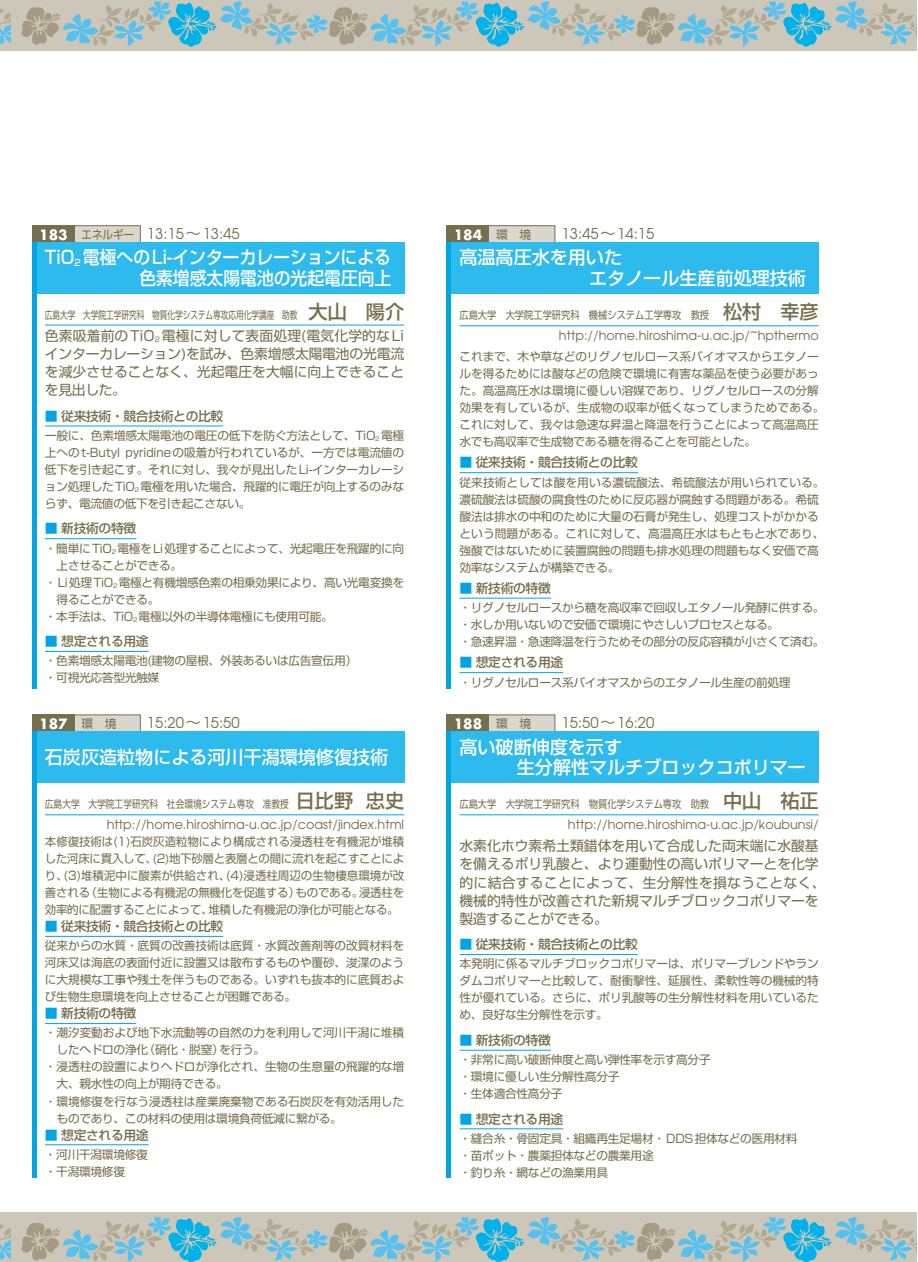
<style>
.page{position:relative;width:918px;height:1262px;background:#fff}
.page>*{position:absolute;margin:0;border:0;box-sizing:border-box;transform-origin:0 0}
.t1{font:500 18.15px/20.2px "Shin Go";color:#fff}
.t2{font:500 18.15px/20.2px "Shin Go";color:#fff;text-align:right;scale:.93 1}
.t3{font:14.85px "Avant Garde";color:#756f4d}
.t4{font:13.8px/18px "Shin Go";color:#756f4d;text-align:justify}
.t5{font:700 13.8px "Futura";color:#fff}
.t6{font:12.75px "Avant Garde";color:#756f4d}
.t7{font:500 12.75px "Shin Go";letter-spacing:-.025em;color:#756f4d}
.t8{font:11.7px/17px "Shin Go";letter-spacing:-.025em;color:#756f4d}
.t9{font:11.7px "Shin Go";letter-spacing:-.025em;color:#756f4d;scale:.9 1}
.t10{font:10.65px "Shin Go";color:#756f4d;scale:.87 1}
.t11{font:10.65px "Shin Go";color:#756f4d;scale:.72 1}
.t12{font:10.65px "Shin Go";color:#756f4d;scale:.82 1}
.s1{font-family:"Shin Go"}
.s2{font-family:"Futura";font-weight:700;font-size:13.8px;color:#fff}
.s3{font-weight:500;font-size:19.2px}
.s4{color:#00a5e5}
.s5{font-family:"Shin Go";font-weight:400;font-size:11.7px;color:#756f4d}
</style>
<div class="page">
<div style="left:11px;top:0;width:906px;height:51px;background:#cdc7b9"></div>
<svg style="left:21px;top:1px;width:896px;height:46px"></svg>
<div style="left:0;top:0;width:11px;height:51px;background:#cdc7b9"></div>
<svg style="left:0;top:9px;width:11px;height:36px"></svg>
<div style="left:11px;top:1212px;width:906px;height:49px;background:#cdc7b9"></div>
<svg style="left:21px;top:1216px;width:896px;height:45px"></svg>
<div style="left:0;top:1212px;width:11px;height:49px;background:#cdc7b9"></div>
<svg style="left:0;top:1224px;width:11px;height:36px"></svg>
<div style="left:73px;top:715px;width:67px;height:20px;background:#dcd6cc"></div>
<div style="left:32px;top:714px;width:43px;height:22px;background:#756f4d"></div>
<div style="left:32px;top:731px;width:372px;height:51px;background:#2dbaec"></div>
<hr style="left:45px;top:814px;width:359px;height:1px;background:#00a5e5">
<hr style="left:45px;top:936px;width:178px;height:1px;background:#00a5e5">
<hr style="left:45px;top:1023px;width:91px;height:1px;background:#00a5e5">
<hr style="left:45px;top:1144px;width:104px;height:1px;background:#00a5e5">
<hr style="left:32px;top:731px;width:4px;height:447px;background:#00a5e5">
<div style="left:73px;top:226px;width:67px;height:20px;background:#dcd6cc"></div>
<div style="left:73px;top:225px;width:68px;height:22px;border:1px solid #756f4d"></div>
<div style="left:32px;top:225px;width:43px;height:22px;background:#756f4d"></div>
<div style="left:32px;top:242px;width:372px;height:51px;background:#2dbaec"></div>
<hr style="left:45px;top:325px;width:359px;height:1px;background:#00a5e5">
<hr style="left:45px;top:426px;width:178px;height:1px;background:#00a5e5">
<hr style="left:45px;top:538px;width:91px;height:1px;background:#00a5e5">
<hr style="left:45px;top:651px;width:104px;height:1px;background:#00a5e5">
<hr style="left:32px;top:242px;width:4px;height:447px;background:#00a5e5">
<div style="left:488px;top:715px;width:67px;height:20px;background:#dcd6cc"></div>
<div style="left:447px;top:714px;width:42px;height:22px;background:#756f4d"></div>
<div style="left:447px;top:731px;width:372px;height:51px;background:#2dbaec"></div>
<hr style="left:460px;top:814px;width:359px;height:1px;background:#00a5e5">
<hr style="left:460px;top:954px;width:178px;height:1px;background:#00a5e5">
<hr style="left:460px;top:1050px;width:91px;height:1px;background:#00a5e5">
<hr style="left:460px;top:1128px;width:103px;height:1px;background:#00a5e5">
<hr style="left:447px;top:731px;width:4px;height:447px;background:#00a5e5">
<div style="left:488px;top:226px;width:67px;height:20px;background:#dcd6cc"></div>
<div style="left:487px;top:225px;width:68px;height:22px;border:1px solid #756f4d"></div>
<div style="left:447px;top:225px;width:42px;height:22px;background:#756f4d"></div>
<div style="left:447px;top:242px;width:372px;height:51px;background:#2dbaec"></div>
<hr style="left:460px;top:325px;width:359px;height:1px;background:#00a5e5">
<hr style="left:460px;top:472px;width:178px;height:1px;background:#00a5e5">
<hr style="left:460px;top:598px;width:91px;height:1px;background:#00a5e5">
<hr style="left:460px;top:672px;width:103px;height:1px;background:#00a5e5">
<hr style="left:447px;top:242px;width:4px;height:447px;background:#00a5e5">
<p class="t3" style="left:147px;top:228px;width:94px">13:15<span class="s1">～</span>13:45</p>
<p class="t3" style="left:562px;top:228px;width:94px">13:45<span class="s1">～</span>14:15</p>
<p class="t9" style="left:39px;top:230px;width:107px"><span class="s2">183</span> エネルギー</p>
<h1 class="t2" style="left:45px;top:249px;width:374px">TiO<sub>2</sub> 電極へのLi-インターカレーションによる色素増感太陽電池の光起電圧向上</h1>
<p class="t11" style="left:45px;top:310px;width:501px">広島大学　大学院工学研究科　物質化学システム専攻応用化学講座　助教 <span class="s3">大山　陽介</span></p>
<p class="t4" style="left:45px;top:328px;width:361px">色素吸着前のTiO<sub>2</sub> 電極に対して表面処理(電気化学的なLiインターカレーション)を試み、色素増感太陽電池の光電流を減少させることなく、光起電圧を大幅に向上できることを見出した。</p>
<p class="t7" style="left:45px;top:411px;width:180px"><span class="s4">■</span> 従来技術・競合技術との比較</p>
<p class="t8" style="left:45px;top:428px;width:361px;text-align:justify">一般に、色素増感太陽電池の電圧の低下を防ぐ方法として、TiO<sub>2</sub> 電極上へのt-Butyl pyridineの吸着が行われているが、一方では電流値の低下を引き起こす。それに対し、我々が見出したLi-インターカレーション処理したTiO<sub>2</sub> 電極を用いた場合、飛躍的に電圧が向上するのみならず、電流値の低下を引き起こさない。</p>
<p class="t7" style="left:45px;top:524px;width:93px"><span class="s4">■</span> 新技術の特徴</p>
<p class="t8" style="left:45px;top:541px;width:361px">・簡単にTiO<sub>2</sub> 電極をLi処理することによって、光起電圧を飛躍的に向</p>
<p class="t8" style="left:57px;top:558px;width:127px">上させることができる。</p>
<p class="t8" style="left:45px;top:575px;width:361px">・Li処理TiO<sub>2</sub> 電極と有機増感色素の相乗効果により、高い光電変換を</p>
<p class="t8" style="left:57px;top:592px;width:104px">得ることができる。</p>
<p class="t8" style="left:45px;top:609px;width:289px">・本手法は、TiO<sub>2</sub> 電極以外の半導体電極にも使用可能。</p>
<p class="t7" style="left:45px;top:636px;width:105px"><span class="s4">■</span> 想定される用途</p>
<p class="t8" style="left:45px;top:653px;width:314px">・色素増感太陽電池(建物の屋根、外装あるいは広告宣伝用）・可視光応答型光触媒</p>
<p class="t5" style="left:454px;top:228px;width:79px">184 <span class="s5">環　境</span></p>
<h1 class="t1" style="left:589px;top:249px;width:218px;text-indent:-130px">高温高圧水を用いた<br>エタノール生産前処理技術</h1>
<p class="t10" style="left:459px;top:310px;width:414px">広島大学　大学院工学研究科　機械システム工学専攻　教授 <span class="s3">松村　幸彦</span></p>
<p class="t6" style="left:559px;top:330px;width:261px">http://home.hiroshima-u.ac.jp/~hpthermo</p>
<p class="t8" style="left:459px;top:349px;width:367px">これまで、木や草などのリグノセルロース系バイオマスからエタノールを得るためには酸などの危険で環境に有害な薬品を使う必要があった。高温高圧水は環境に優しい溶媒であり、リグノセルロースの分解効果を有しているが、生成物の収率が低くなってしまうためである。これに対して、我々は急速な昇温と降温を行うことによって高温高圧水でも高収率で生成物である糖を得ることを可能とした。</p>
<p class="t7" style="left:459px;top:458px;width:180px"><span class="s4">■</span> 従来技術・競合技術との比較</p>
<p class="t8" style="left:459px;top:475px;width:367px">従来技術としては酸を用いる濃硫酸法、希硫酸法が用いられている。濃硫酸法は硫酸の腐食性のために反応器が腐蝕する問題がある。希硫酸法は排水の中和のために大量の石膏が発生し、処理コストがかかるという問題がある。これに対して、高温高圧水はもともと水であり、強酸ではないために装置腐蝕の問題も排水処理の問題もなく安価で高効率なシステムが構築できる。</p>
<p class="t7" style="left:459px;top:583px;width:93px"><span class="s4">■</span> 新技術の特徴</p>
<p class="t8" style="left:459px;top:600px;width:367px">・リグノセルロースから糖を高収率で回収しエタノール発酵に供する。・水しか用いないので安価で環境にやさしいプロセスとなる。<br>・急速昇温・急速降温を行うためその部分の反応容積が小さくて済む。</p>
<p class="t7" style="left:459px;top:658px;width:105px"><span class="s4">■</span> 想定される用途</p>
<p class="t8" style="left:459px;top:675px;width:333px">・リグノセルロース系バイオマスからのエタノール生産の前処理</p>
<p class="t3" style="left:147px;top:717px;width:94px">15:20<span class="s1">～</span>15:50</p>
<p class="t3" style="left:562px;top:717px;width:94px">15:50<span class="s1">～</span>16:20</p>
<p class="t5" style="left:39px;top:717px;width:79px">187 <span class="s5">環　境</span></p>
<h1 class="t1" style="left:45px;top:749px;width:345px">石炭灰造粒物による河川干潟環境修復技術</h1>
<p class="t12" style="left:45px;top:799px;width:440px">広島大学　大学院工学研究科　社会環境システム専攻　准教授 <span class="s3">日比野 忠史</span></p>
<p class="t6" style="left:107px;top:819px;width:299px">http://home.hiroshima-u.ac.jp/coast/jindex.html</p>
<p class="t8" style="left:45px;top:834px;width:361px;text-align:justify">本修復技術は(1)石炭灰造粒物により構成される浸透柱を有機泥が堆積した河床に貫入して、(2)地下砂層と表層との間に流れを起こすことにより、(3)堆積泥中に酸素が供給され、(4)浸透柱周辺の生物棲息環境が改善される（生物による有機泥の無機化を促進する）ものである。浸透柱を効率的に配置することによって、堆積した有機泥の浄化が可能となる。</p>
<p class="t7" style="left:45px;top:921px;width:180px"><span class="s4">■</span> 従来技術・競合技術との比較</p>
<p class="t8" style="left:45px;top:938px;width:361px;text-align:justify">従来からの水質・底質の改善技術は底質・水質改善剤等の改質材料を河床又は海底の表面付近に設置又は散布するものや覆砂、浚渫のように大規模な工事や残土を伴うものである。いずれも抜本的に底質および生物生息環境を向上させることが困難である。</p>
<p class="t7" style="left:45px;top:1008px;width:93px"><span class="s4">■</span> 新技術の特徴</p>
<p class="t8" style="left:45px;top:1025px;width:361px">・潮汐変動および地下水流動等の自然の力を利用して河川干潟に堆積</p>
<p class="t8" style="left:57px;top:1042px;width:210px">したヘドロの浄化（硝化・脱窒）を行う。</p>
<p class="t8" style="left:45px;top:1059px;width:361px">・浸透柱の設置によりヘドロが浄化され、生物の生息量の飛躍的な増</p>
<p class="t8" style="left:57px;top:1076px;width:173px">大、親水性の向上が期待できる。</p>
<p class="t8" style="left:45px;top:1093px;width:361px">・環境修復を行なう浸透柱は産業廃棄物である石炭灰を有効活用した</p>
<p class="t8" style="left:57px;top:1111px;width:287px">ものであり、この材料の使用は環境負荷低減に繋がる。</p>
<p class="t7" style="left:45px;top:1130px;width:105px"><span class="s4">■</span> 想定される用途</p>
<p class="t8" style="left:45px;top:1147px;width:104px">・河川干潟環境修復・干潟環境修復</p>
<p class="t5" style="left:454px;top:717px;width:79px">188 <span class="s5">環　境</span></p>
<h1 class="t1" style="left:517px;top:738px;width:291px;text-indent:-57px">高い破断伸度を示す<br>生分解性マルチブロックコポリマー</h1>
<p class="t10" style="left:459px;top:799px;width:414px">広島大学　大学院工学研究科　物質化学システム専攻　助教 <span class="s3">中山　祐正</span></p>
<p class="t6" style="left:568px;top:819px;width:252px">http://home.hiroshima-u.ac.jp/koubunsi/</p>
<p class="t4" style="left:459px;top:838px;width:368px;text-align:left">水素化ホウ素希土類錯体を用いて合成した両末端に水酸基を備えるポリ乳酸と、より運動性の高いポリマーとを化学的に結合することによって、生分解性を損なうことなく、機械的特性が改善された新規マルチブロックコポリマーを製造することができる。</p>
<p class="t7" style="left:459px;top:939px;width:180px"><span class="s4">■</span> 従来技術・競合技術との比較</p>
<p class="t8" style="left:459px;top:956px;width:361px;text-align:justify">本発明に係るマルチブロックコポリマーは、ポリマーブレンドやランダムコポリマーと比較して、耐衝撃性、延展性、柔軟性等の機械的特性が優れている。さらに、ポリ乳酸等の生分解性材料を用いているため、良好な生分解性を示す。</p>
<p class="t7" style="left:459px;top:1035px;width:93px"><span class="s4">■</span> 新技術の特徴</p>
<p class="t8" style="left:459px;top:1052px;width:253px">・非常に高い破断伸度と高い弾性率を示す高分子・環境に優しい生分解性高分子<br>・生体適合性高分子</p>
<p class="t7" style="left:459px;top:1114px;width:105px"><span class="s4">■</span> 想定される用途</p>
<p class="t8" style="left:459px;top:1131px;width:340px">・縫合糸・骨固定具・組織再生足場材・DDS担体などの医用材料・苗ポット・農薬担体などの農業用途<br>・釣り糸・網などの漁業用具</p>
</div>
